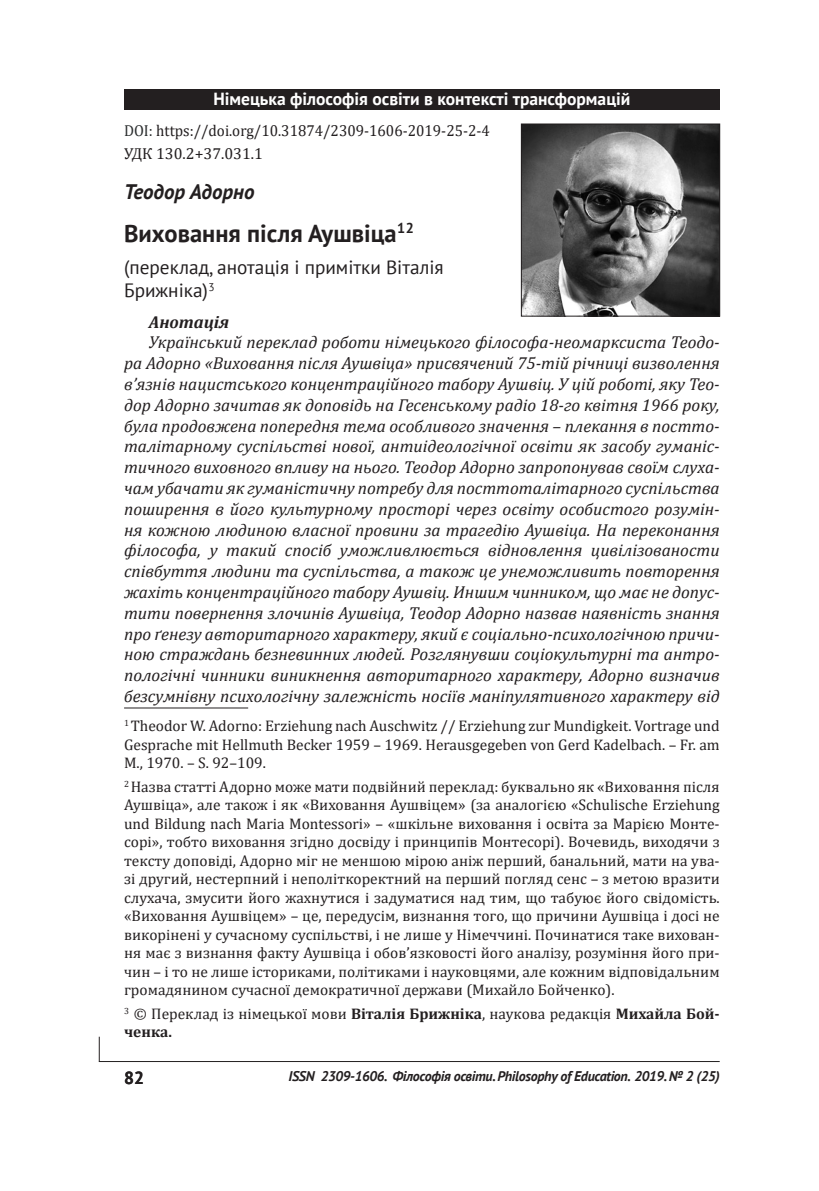
<style>
.page{position:relative;width:819px;height:1191px;background:#fff}
.page>*{position:absolute;margin:0;border:0;box-sizing:border-box;transform-origin:0 0}
.Заголовок_основной{font:700 24.5px "PT Sans";color:#231f20}
.Заголовок_автор{font:italic 700 21px "PT Sans";color:#231f20}
.Заголовок_малый{font:19.25px/22.8px "PT Sans";color:#231f20}
.Рубрика_БЕЛАЯ{font:700 17.5px "PT Sans";color:#fff}
.t1{font:700 17.5px "PT Sans";color:#231f20}
.Аннотация{font:italic 17.32px/20.8px "Cambria";color:#231f20;text-align:justify}
.Аннотация-2{font:italic 700 17.32px "Cambria";color:#231f20}
.УДК_ДОИ{font:15.92px "Cambria";color:#231f20;scale:.95 1}
.УДК{font:15.92px "Cambria";color:#231f20}
.Сноска_1{font:15.4px/18.6px "Cambria";color:#231f20;text-align:justify}
.t2{font:italic 700 14px "PT Sans";letter-spacing:-.02em;color:#231f20}
.s1{color:#2b2e2f}
.s2{font-weight:700}
</style>
<div class="page">
<hr style="left:99px;top:1061px;width:620px;height:1px;background:#231f20">
<svg style="left:99px;top:1036px;width:1px;height:25px"></svg>
<hr style="left:124px;top:707px;width:124px;height:1px;background:#231f20">
<div style="left:124px;top:89px;width:595px;height:21px;background:#231f20"></div>
<img style="left:523px;top:126px;width:195px;height:188px">
<div style="left:521px;top:124px;width:199px;height:192px;border:1px solid #231f20"></div>
<p class="Рубрика_БЕЛАЯ" style="left:213px;top:87px;width:418px">Німецька філософія освіти в контексті трансформацій</p>
<p class="УДК_ДОИ" style="left:124px;top:122px;width:386px"><span class="s1">DOI:</span> https://doi.org/10.31874/2309-1606-2019-25-2-4</p>
<p class="УДК" style="left:124px;top:144px;width:140px">УДК 130.2+37.031.1</p>
<p class="Заголовок_автор" style="left:124px;top:177px;width:132px">Теодор Адорно</p>
<p class="Заголовок_основной" style="left:124px;top:217px;width:291px">Виховання після Аушвіца<sup>12</sup></p>
<p class="Заголовок_малый" style="left:124px;top:256px;width:321px">(переклад, анотація і примітки Віталія<br>Брижніка)<sup>3</sup></p>
<p class="Аннотация-2" style="left:149px;top:309px;width:82px">Анотація</p>
<p class="Аннотация" style="left:124px;top:331px;width:597px;text-indent:25px">Український переклад роботи німецького філософа-неомарксиста Теодо&shy;ра Адорно «Виховання після Аушвіца» присвячений 75-тій річниці визволення в’язнів нацистського концентраційного табору Аушвіц. У цій роботі, яку Тео&shy;дор Адорно зачитав як доповідь на Гесенському радіо 18-го квітня 1966 року, була продовжена попередня тема особливого значення – плекання в постто&shy;талітарному суспільстві нової, антиідеологічної освіти як засобу гуманіс&shy;тичного виховного впливу на нього. Теодор Адорно запропонував своїм слуха&shy;чам убачати як гуманістичну потребу для посттоталітарного суспільства поширення в його культурному просторі через освіту особистого розумін&shy;ня кожною людиною власної провини за трагедію Аушвіца. На переконання філософа, у такий спосіб уможливлюється відновлення цивілізованости співбуття людини та суспільства, а також це унеможливить повторення жахіть концентраційного табору Аушвіц. Иншим чинником, що має не допус&shy;тити повернення злочинів Аушвіца, Теодор Адорно назвав наявність знання про ґенезу авторитарного характеру, який є соціально-психологічною причи&shy;ною страждань безневинних людей. Розглянувши соціокультурні та антро&shy;пологічні чинники виникнення авторитарного характеру, Адорно визначив безсумнівну психологічну залежність носіїв маніпулятивного характеру від</p>
<p class="Сноска_1" style="left:124px;top:717px;width:597px"><sup>1</sup> Theodor W. Adorno: Erziehung nach Auschwitz // Erziehung zur Mundigkeit. Vortrage und Gesprache mit Hellmuth Becker 1959 – 1969. Herausgegeben von Gerd Kadelbach. – Fr. am M., 1970. – S. 92–109.</p>
<p class="Сноска_1" style="left:124px;top:777px;width:597px"><sup>2</sup> Назва статті Адорно може мати подвійний переклад: буквально як «Виховання після Аушвіца», але також і як «Виховання Аушвіцем» (за аналогією «Schulische Erziehung und Bildung nach Maria Montessori» – «шкільне виховання і освіта за Марією Монте&shy;сорі», тобто виховання згідно досвіду і принципів Монтесорі). Вочевидь, виходячи з тексту доповіді, Адорно міг не меншою мірою аніж перший, банальний, мати на ува&shy;зі другий, нестерпний і неполіткоректний на перший погляд сенс – з метою вразити слухача, змусити його жахнутися і задуматися над тим, що табуює його свідомість. «Виховання Аушвіцем» – це, передусім, визнання того, що причини Аушвіца і досі не викорінені у сучасному суспільстві, і не лише у Німеччині. Починатися таке вихован&shy;ня має з визнання факту Аушвіца і обов’язковості його аналізу, розуміння його при&shy;чин – і то не лише істориками, політиками і науковцями, але кожним відповідальним громадянином сучасної демократичної держави (Михайло Бойченко).</p>
<p class="Сноска_1" style="left:124px;top:1004px;width:597px"><sup>3</sup> © Переклад із німецької мови <span class="s2">Віталія Брижніка</span>, наукова редакція <span class="s2">Михайла Бой&shy;ченка.</span></p>
<p class="t1" style="left:124px;top:1066px;width:21px">82</p>
<p class="t2" style="left:288px;top:1067px;width:432px">ISSN 2309-1606. Філософія освіти. Philosophy of Education. 2019. № 2 (25)</p>
</div>
